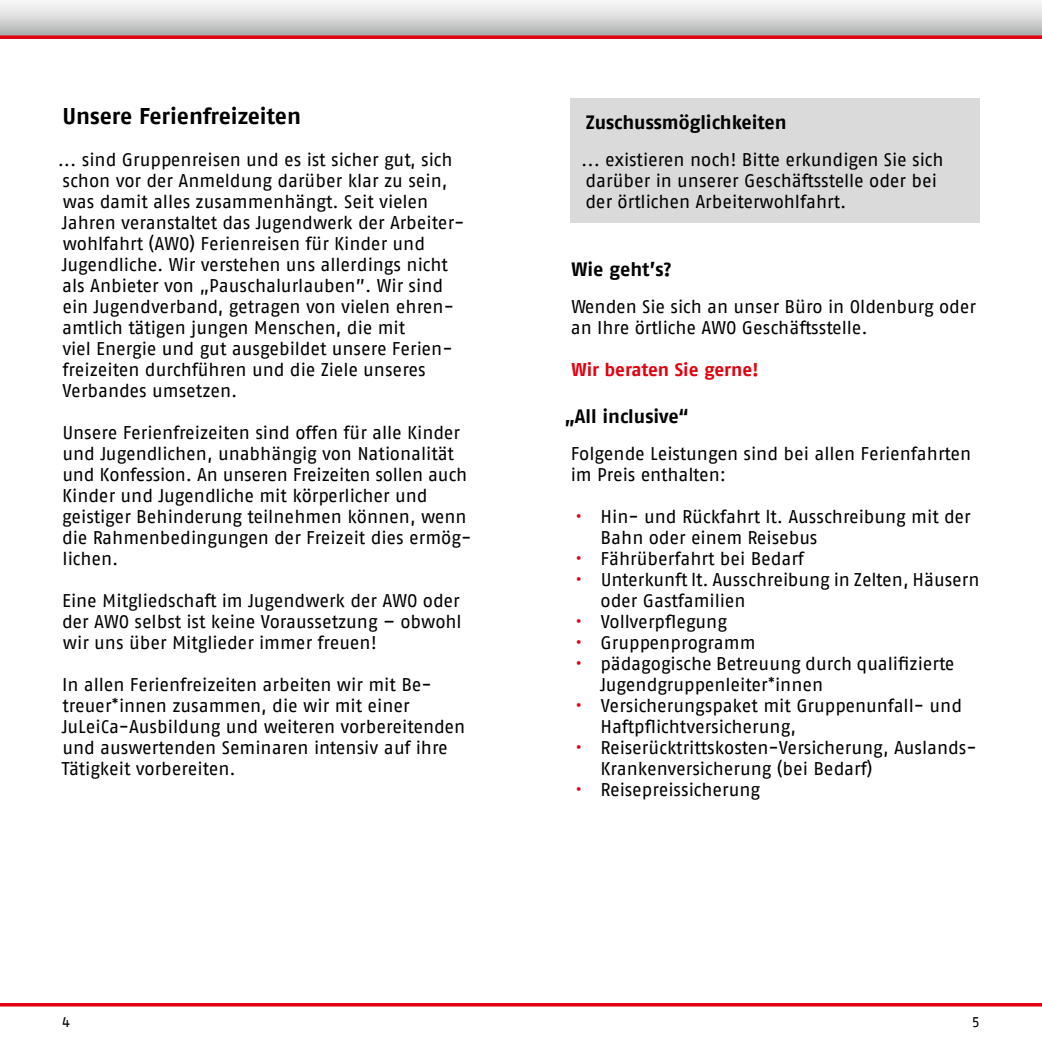
<style>
.page{position:relative;width:1042px;height:1042px;background:#fff}
.page>*{position:absolute;margin:0;border:0;box-sizing:border-box;transform-origin:0 0}
.t1{font:700 22.75px "AWO Fago Office";letter-spacing:-.005em;color:#000}
.t2{font:700 19.25px "AWO Fago Office";color:#000}
.t3{font:18.38px/21px "AWO Fago Office";color:#000}
.t4{font:700 18.38px "AWO Fago Office";letter-spacing:-.005em;color:#e3000f}
.t5{font:14px "AWO Fago Office";color:#000}
.s1{color:#e3000f}
</style>
<div class="page">
<div style="left:570px;top:98px;width:410px;height:125px;background:#dadada"></div>
<svg style="left:0;top:3px;width:1042px;height:32px;background:#d4d4d5"></svg>
<svg style="left:0;top:35px;width:1042px;height:4px;background:#dc1522"></svg>
<hr style="left:0;top:1003px;width:1042px;height:3px;background:#e3000f">
<p class="t1" style="left:62px;top:103px;width:240px">Unsere Ferienfreizeiten</p>
<p class="t3" style="left:58px;top:149px;width:408px">... sind Gruppenreisen und es ist sicher gut, sich schon vor der Anmeldung darüber klar zu sein, was damit alles zusammenhängt. Seit vielen Jahren veranstaltet das Jugendwerk der Arbeiter&shy;wohlfahrt (AWO) Ferienreisen für Kinder und Jugendliche. Wir verstehen uns allerdings nicht als Anbieter von „Pauschalurlauben”. Wir sind ein Jugendverband, getragen von vielen ehren&shy;amtlich tätigen jungen Menschen, die mit<br>viel Energie und gut ausgebildet unsere Ferien&shy;freizeiten durchführen und die Ziele unseres Verbandes umsetzen.</p>
<p class="t3" style="left:62px;top:422px;width:411px">Unsere Ferienfreizeiten sind offen für alle Kinder und Jugendlichen, unabhängig von Nationalität und Konfession. An unseren Freizeiten sollen auch Kinder und Jugendliche mit körperlicher und geistiger Behinderung teilnehmen können, wenn die Rahmenbedingungen der Freizeit dies ermög&shy;lichen.</p>
<p class="t3" style="left:62px;top:590px;width:401px;text-align:justify">Eine Mitgliedschaft im Jugendwerk der AWO oder der AWO selbst ist keine Voraussetzung – obwohl wir uns über Mitglieder immer freuen!</p>
<p class="t3" style="left:62px;top:674px;width:405px">In allen Ferienfreizeiten arbeiten wir mit Be&shy;treuer<sup>*</sup>innen zusammen, die wir mit einer JuLeiCa-Ausbildung und weiteren vorbereitenden und auswertenden Seminaren intensiv auf ihre Tätigkeit vorbereiten.</p>
<p class="t2" style="left:586px;top:111px;width:202px">Zuschussmöglichkeiten</p>
<p class="t3" style="left:581px;top:149px;width:364px">... existieren noch! Bitte erkundigen Sie sich darüber in unserer Geschäftsstelle oder bei der örtlichen Arbeiterwohlfahrt.</p>
<p class="t2" style="left:571px;top:258px;width:102px">Wie geht’s?</p>
<p class="t3" style="left:571px;top:296px;width:407px">Wenden Sie sich an unser Büro in Oldenburg oder an Ihre örtliche AWO Geschäftsstelle.</p>
<p class="t4" style="left:571px;top:359px;width:189px">Wir beraten Sie gerne!</p>
<p class="t2" style="left:564px;top:405px;width:126px">„All inclusive“</p>
<p class="t3" style="left:571px;top:443px;width:402px">Folgende Leistungen sind bei allen Ferienfahrten im Preis enthalten:</p>
<p class="t3" style="left:600px;top:506px;width:372px;text-indent:-25px"><span class="s1">•</span> Hin- und Rückfahrt lt. Ausschreibung mit der<br>Bahn oder einem Reisebus</p>
<p class="t3" style="left:575px;top:548px;width:230px"><span class="s1">•</span> Fährüberfahrt bei Bedarf</p>
<p class="t3" style="left:600px;top:569px;width:380px;text-indent:-25px"><span class="s1">•</span> Unterkunft lt. Ausschreibung in Zelten, Häusern oder Gastfamilien</p>
<p class="t3" style="left:575px;top:611px;width:153px"><span class="s1">•</span> Vollverpflegung</p>
<p class="t3" style="left:575px;top:632px;width:182px"><span class="s1">•</span> Gruppenprogramm</p>
<p class="t3" style="left:600px;top:653px;width:356px;text-indent:-25px"><span class="s1">•</span> pädagogische Betreuung durch qualifizierte<br>Jugendgruppenleiter<sup>*</sup>innen</p>
<p class="t3" style="left:601px;top:695px;width:363px;text-indent:-25px"><span class="s1">•</span> Versicherungspaket mit Gruppenunfall- und<br>Haftpflichtversicherung,</p>
<p class="t3" style="left:601px;top:737px;width:378px;text-indent:-25px"><span class="s1">•</span> Reiserücktrittskosten-Versicherung, Auslands-<br>Krankenversicherung (bei Bedarf)</p>
<p class="t3" style="left:575px;top:779px;width:186px"><span class="s1">•</span> Reisepreissicherung</p>
<p class="t5" style="left:62px;top:1014px;width:10px">4</p>
<p class="t5" style="left:972px;top:1014px;width:10px">5</p>
</div>
